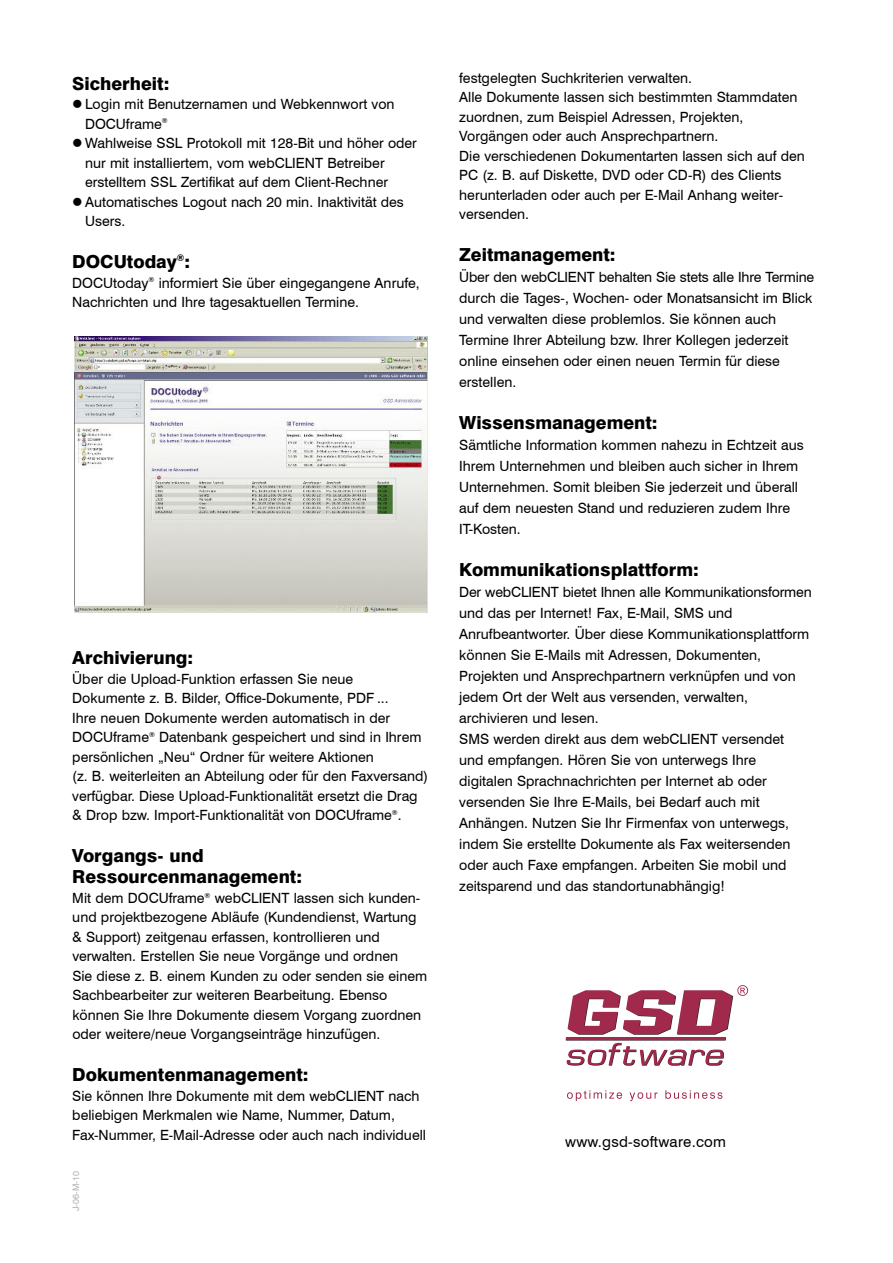
<style>
.page{position:relative;width:893px;height:1263px;background:#fff}
.page>*{position:absolute;margin:0;border:0;box-sizing:border-box;transform-origin:0 0}
.t1{font:800 18px/21px "Swiss 721 BT";color:#000}
.t2{font:15px "Swiss 721 BT";letter-spacing:.015em;color:#000}
.t3{font:14.1px/19.5px "Swiss 721 BT";color:#000}
.t4{font:9px "Swiss 721 BT";color:#b3b3b3}
</style>
<div class="page">
<img style="left:74px;top:337px;width:354px;height:275px">
<svg style="left:567px;top:1090px;width:55px;height:11px"></svg>
<svg style="left:629px;top:1092px;width:28px;height:9px"></svg>
<svg style="left:665px;top:1090px;width:57px;height:9px"></svg>
<svg style="left:565px;top:985px;width:183px;height:81px"></svg>
<p class="t1" style="left:72px;top:73px;width:99px">Sicherheit:</p>
<p class="t3" style="left:85px;top:94px;width:311px;text-indent:-13px">● Login mit Benutzernamen und Webkennwort von<br>DOCUframe<sup>®</sup></p>
<p class="t3" style="left:85px;top:133px;width:333px;text-indent:-13px">● Wahlweise SSL Protokoll mit 128-Bit und höher oder nur mit installiertem, vom webCLIENT Betreiber erstelltem SSL Zertifikat auf dem Client-Rechner</p>
<p class="t3" style="left:85px;top:192px;width:320px;text-indent:-13px">● Automatisches Logout nach 20 min. Inaktivität des<br>Users.</p>
<p class="t1" style="left:72px;top:251px;width:119px">DOCUtoday<sup>®</sup>:</p>
<p class="t3" style="left:72px;top:273px;width:349px">DOCUtoday<sup>®</sup> informiert Sie über eingegangene Anrufe,<br>Nachrichten und Ihre tagesaktuellen Termine.</p>
<p class="t1" style="left:72px;top:647px;width:122px">Archivierung:</p>
<p class="t3" style="left:72px;top:669px;width:357px">Über die Upload-Funktion erfassen Sie neue Dokumente z. B. Bilder, Office-Dokumente, PDF ...<br>Ihre neuen Dokumente werden automatisch in der DOCUframe<sup>®</sup> Datenbank gespeichert und sind in Ihrem persönlichen „Neu“ Ordner für weitere Aktionen<br>(z. B. weiterleiten an Abteilung oder für den Faxversand) verfügbar. Diese Upload-Funktionalität ersetzt die Drag &amp; Drop bzw. Import-Funktionalität von DOCUframe<sup>®</sup>.</p>
<p class="t1" style="left:72px;top:845px;width:231px">Vorgangs- und<br>Ressourcenmanagement:</p>
<p class="t3" style="left:72px;top:888px;width:356px">Mit dem DOCUframe<sup>®</sup> webCLIENT lassen sich kunden&shy;und projektbezogene Abläufe (Kundendienst, Wartung &amp; Support) zeitgenau erfassen, kontrollieren und verwalten. Erstellen Sie neue Vorgänge und ordnen<br>Sie diese z. B. einem Kunden zu oder senden sie einem Sachbearbeiter zur weiteren Bearbeitung. Ebenso können Sie Ihre Dokumente diesem Vorgang zuordnen oder weitere/neue Vorgangseinträge hinzufügen.</p>
<p class="t1" style="left:72px;top:1064px;width:238px">Dokumentenmanagement:</p>
<p class="t3" style="left:72px;top:1086px;width:355px">Sie können Ihre Dokumente mit dem webCLIENT nach beliebigen Merkmalen wie Name, Nummer, Datum,<br>Fax-Nummer, E-Mail-Adresse oder auch nach individuell</p>
<p class="t4" style="left:70px;top:1211px;width:42px;rotate:-90deg">J-06-M-10</p>
<p class="t3" style="left:459px;top:68px;width:347px">festgelegten Suchkriterien verwalten.<br>Alle Dokumente lassen sich bestimmten Stammdaten zuordnen, zum Beispiel Adressen, Projekten, Vorgängen oder auch Ansprechpartnern.<br>Die verschiedenen Dokumentarten lassen sich auf den PC (z. B. auf Diskette, DVD oder CD-R) des Clients herunterladen oder auch per E-Mail Anhang weiter&shy;versenden.</p>
<p class="t1" style="left:459px;top:244px;width:158px">Zeitmanagement:</p>
<p class="t3" style="left:459px;top:267px;width:357px;line-height:21px">Über den webCLIENT behalten Sie stets alle Ihre Termine durch die Tages-, Wochen- oder Monatsansicht im Blick und verwalten diese problemlos. Sie können auch Termine Ihrer Abteilung bzw. Ihrer Kollegen jederzeit online einsehen oder einen neuen Termin für diese erstellen.</p>
<p class="t1" style="left:459px;top:412px;width:200px">Wissensmanagement:</p>
<p class="t3" style="left:459px;top:435px;width:346px;line-height:21px">Sämtliche Information kommen nahezu in Echtzeit aus Ihrem Unternehmen und bleiben auch sicher in Ihrem Unternehmen. Somit bleiben Sie jederzeit und überall auf dem neuesten Stand und reduzieren zudem Ihre IT-Kosten.</p>
<p class="t1" style="left:459px;top:559px;width:241px">Kommunikationsplattform:</p>
<p class="t3" style="left:459px;top:582px;width:354px;line-height:21px">Der webCLIENT bietet Ihnen alle Kommunikationsformen und das per Internet! Fax, E-Mail, SMS und Anrufbeantworter. Über diese Kommunikationsplattform können Sie E-Mails mit Adressen, Dokumenten, Projekten und Ansprechpartnern verknüpfen und von jedem Ort der Welt aus versenden, verwalten, archivieren und lesen.<br>SMS werden direkt aus dem webCLIENT versendet und empfangen. Hören Sie von unterwegs Ihre digitalen Sprachnachrichten per Internet ab oder versenden Sie Ihre E-Mails, bei Bedarf auch mit Anhängen. Nutzen Sie Ihr Firmenfax von unterwegs, indem Sie erstellte Dokumente als Fax weitersenden oder auch Faxe empfangen. Arbeiten Sie mobil und zeitsparend und das standortunabhängig!</p>
<p class="t2" style="left:565px;top:1133px;width:162px">www.gsd-software.com</p>
</div>
